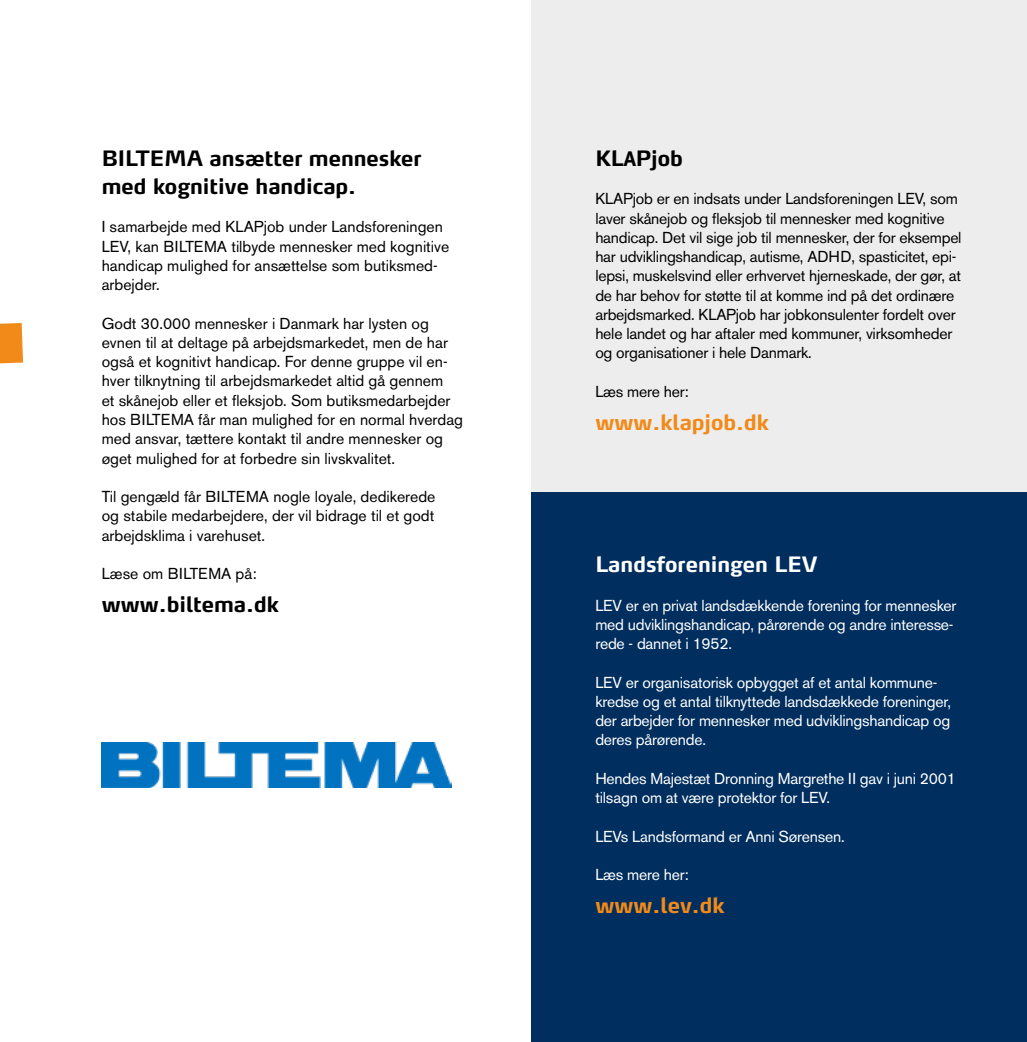
<style>
.page{position:relative;width:1027px;height:1042px;background:#fff}
.page>*{position:absolute;margin:0;border:0;box-sizing:border-box;transform-origin:0 0}
.t1{font:700 21px/28px "Max";color:#000}
.t2{font:700 21px "Max TF";color:#f28a19}
.t3{font:700 21px "Max TF";color:#000}
.t4{font:700 21px "Max TF";color:#fff}
.t5{font:15.75px/19.2px "Akzidenz Grotesk BE";color:#000}
.t6{font:15.75px/19.2px "Akzidenz Grotesk BE";letter-spacing:-.015em;color:#fff}
</style>
<div class="page">
<div style="left:532px;top:0;width:495px;height:1042px;background:#002e5e"></div>
<div style="left:532px;top:0;width:495px;height:491px;background:#ededed"></div>
<img style="left:102px;top:742px;width:350px;height:45px">
<svg style="left:0;top:323px;width:23px;height:40px"></svg>
<h1 class="t1" style="left:102px;top:144px;width:321px">BILTEMA ansætter mennesker med kognitive handicap.</h1>
<p class="t5" style="left:102px;top:217px;width:349px">I samarbejde med KLAPjob under Landsforeningen LEV, kan BILTEMA tilbyde mennesker med kognitive handicap mulighed for ansættelse som butiksmed&shy;arbejder.</p>
<p class="t5" style="left:102px;top:314px;width:363px">Godt 30.000 mennesker i Danmark har lysten og evnen til at deltage på arbejdsmarkedet, men de har også et kognitivt handicap. For denne gruppe vil en&shy;hver tilknytning til arbejdsmarkedet altid gå gennem<br>et skånejob eller et fleksjob. Som butiksmedarbejder hos BILTEMA får man mulighed for en normal hverdag med ansvar, tættere kontakt til andre mennesker og øget mulighed for at forbedre sin livskvalitet.</p>
<p class="t5" style="left:102px;top:487px;width:335px;text-align:justify">Til gengæld får BILTEMA nogle loyale, dedikerede og stabile medarbejdere, der vil bidrage til et godt arbejdsklima i varehuset.</p>
<p class="t5" style="left:102px;top:564px;width:156px">Læse om BILTEMA på:</p>
<h1 class="t3" style="left:102px;top:591px;width:179px">www.biltema.dk</h1>
<h1 class="t3" style="left:595px;top:145px;width:89px">KLAPjob</h1>
<p class="t5" style="left:595px;top:189px;width:368px">KLAPjob er en indsats under Landsforeningen LEV, som laver skånejob og fleksjob til mennesker med kognitive handicap. Det vil sige job til mennesker, der for eksempel har udviklingshandicap, autisme, ADHD, spasticitet, epi&shy;lepsi, muskelsvind eller erhvervet hjerneskade, der gør, at de har behov for støtte til at komme ind på det ordinære arbejdsmarked. KLAPjob har jobkonsulenter fordelt over hele landet og har aftaler med kommuner, virksomheder og organisationer i hele Danmark.</p>
<p class="t5" style="left:595px;top:382px;width:95px">Læs mere her:</p>
<h1 class="t2" style="left:595px;top:409px;width:175px">www.klapjob.dk</h1>
<h1 class="t4" style="left:595px;top:551px;width:224px">Landsforeningen LEV</h1>
<p class="t6" style="left:595px;top:595px;width:363px">LEV er en privat landsdækkende forening for mennesker med udviklingshandicap, pårørende og andre interesse&shy;rede - dannet i 1952.</p>
<p class="t6" style="left:595px;top:672px;width:357px">LEV er organisatorisk opbygget af et antal kommune&shy;kredse og et antal tilknyttede landsdækkede foreninger, der arbejder for mennesker med udviklingshandicap og deres pårørende.</p>
<p class="t6" style="left:595px;top:769px;width:362px">Hendes Majestæt Dronning Margrethe II gav i juni 2001 tilsagn om at være protektor for LEV.</p>
<p class="t6" style="left:595px;top:826px;width:251px">LEVs Landsformand er Anni Sørensen.</p>
<p class="t6" style="left:595px;top:865px;width:95px">Læs mere her:</p>
<h1 class="t2" style="left:595px;top:892px;width:131px">www.lev.dk</h1>
</div>
